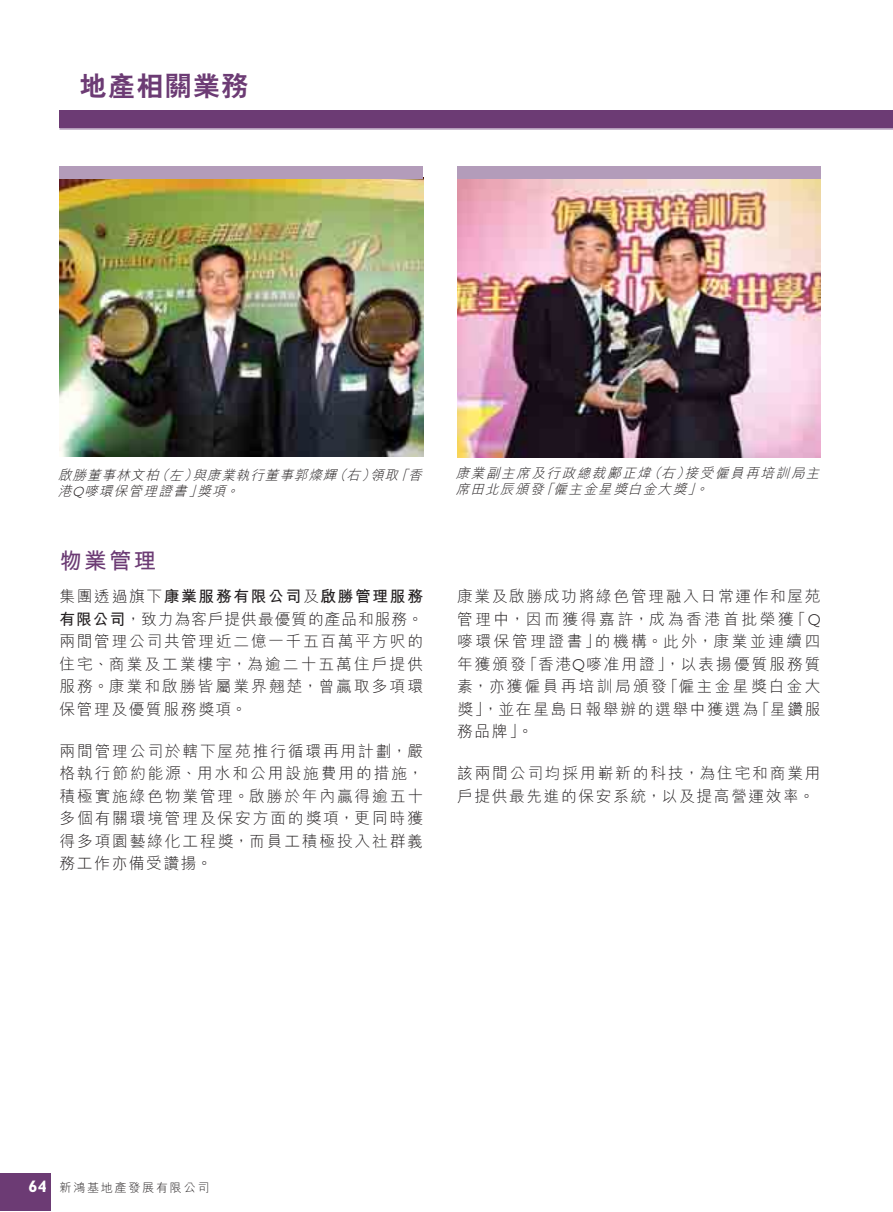
<style>
.page{position:relative;width:893px;height:1212px;background:#fff}
.page>*{position:absolute;margin:0;border:0;box-sizing:border-box;transform-origin:0 0}
.t1{font:27px "C Hei 2 HK Xbold E Ten B5 H";letter-spacing:.05em;color:#6c3b74}
.t2{font:22.5px "M Hei HK Bold E Ten B5 H";color:#6c3b74}
.t3{font:700 16.5px "Gill Sans Std";color:#fff}
.t4{font:15.75px/22.5px "M Hei HK Light E Ten B5 H";letter-spacing:.115em;color:#231f20;text-align:justify}
.t5{font:15.75px "M Hei HK Bold E Ten B5 H";letter-spacing:.105em;color:#231f20}
.t6{font:italic 13.5px/16.5px "M Hei HK Light E Ten B5 H";color:#231f20}
.t7{font:12px "M Hei HK Light E Ten B5 H";letter-spacing:.15em;color:#231f20}
.s1{font-family:"Gill Sans Std";font-weight:300}
.s2{font-family:"M Hei HK Light E Ten B5 H"}
.s3{font-family:"M Hei HK Bold E Ten B5 H"}
</style>
<div class="page">
<div style="left:1px;top:1174px;width:50px;height:37px;background:#6c3b74"></div>
<hr style="left:60px;top:128px;width:833px;height:2px;background:#b39cba">
<div style="left:60px;top:111px;width:833px;height:17px;background:#6c3b74"></div>
<img style="left:457px;top:179px;width:364px;height:278px">
<img style="left:60px;top:179px;width:363px;height:277px">
<div style="left:60px;top:166px;width:363px;height:13px;background:#b39cba"></div>
<div style="left:457px;top:166px;width:364px;height:13px;background:#b39cba"></div>
<h1 class="t1" style="left:80px;top:76px;width:170px">地產相關業務</h1>
<p class="t6" style="left:58px;top:468px;width:369px">啟勝董事林文柏（左）與康業執行董事郭燦輝（右）領取「香港<span class="s1">Q</span>嘜環保管理證書」獎項。</p>
<p class="t6" style="left:456px;top:466px;width:369px">康業副主席及行政總裁鄺正煒（右）接受僱員再培訓局主席田北辰頒發「僱主金星獎白金大獎」。</p>
<h2 class="t2" style="left:60px;top:552px;width:98px">物業管理</h2>
<p class="t5" style="left:60px;top:590px;width:365px"><span class="s2">集團透過旗下</span>康業服務有限公司<span class="s2">及</span>啟勝管理服務</p>
<p class="t4" style="left:60px;top:609px;width:365px"><span class="s3">有限公司</span>，致力為客戶提供最優質的產品和服務。兩間管理公司共管理近二億一千五百萬平方呎的住宅、商業及工業樓宇，為逾二十五萬住戶提供服務。康業和啟勝皆屬業界翹楚，曾贏取多項環保管理及優質服務獎項。</p>
<p class="t4" style="left:60px;top:742px;width:365px">兩間管理公司於轄下屋苑推行循環再用計劃，嚴格執行節約能源、用水和公用設施費用的措施，積極實施綠色物業管理。啟勝於年內贏得逾五十多個有關環境管理及保安方面的獎項，更同時獲得多項園藝綠化工程獎，而員工積極投入社群義務工作亦備受讚揚。</p>
<p class="t4" style="left:457px;top:587px;width:365px">康業及啟勝成功將綠色管理融入日常運作和屋苑管理中，因而獲得嘉許，成為香港首批榮獲「<span class="s1">Q</span>嘜環保管理證書」的機構。此外，康業並連續四年獲頒發「香港<span class="s1">Q</span>嘜准用證」，以表揚優質服務質素，亦獲僱員再培訓局頒發「僱主金星獎白金大獎」，並在星島日報舉辦的選舉中獲選為「星鑽服務品牌」。</p>
<p class="t4" style="left:457px;top:764px;width:365px">該兩間公司均採用嶄新的科技，為住宅和商業用戶提供最先進的保安系統，以及提高營運效率。</p>
<p class="t3" style="left:29px;top:1176px;width:20px">64</p>
<p class="t7" style="left:60px;top:1183px;width:151px">新鴻基地產發展有限公司</p>
</div>
